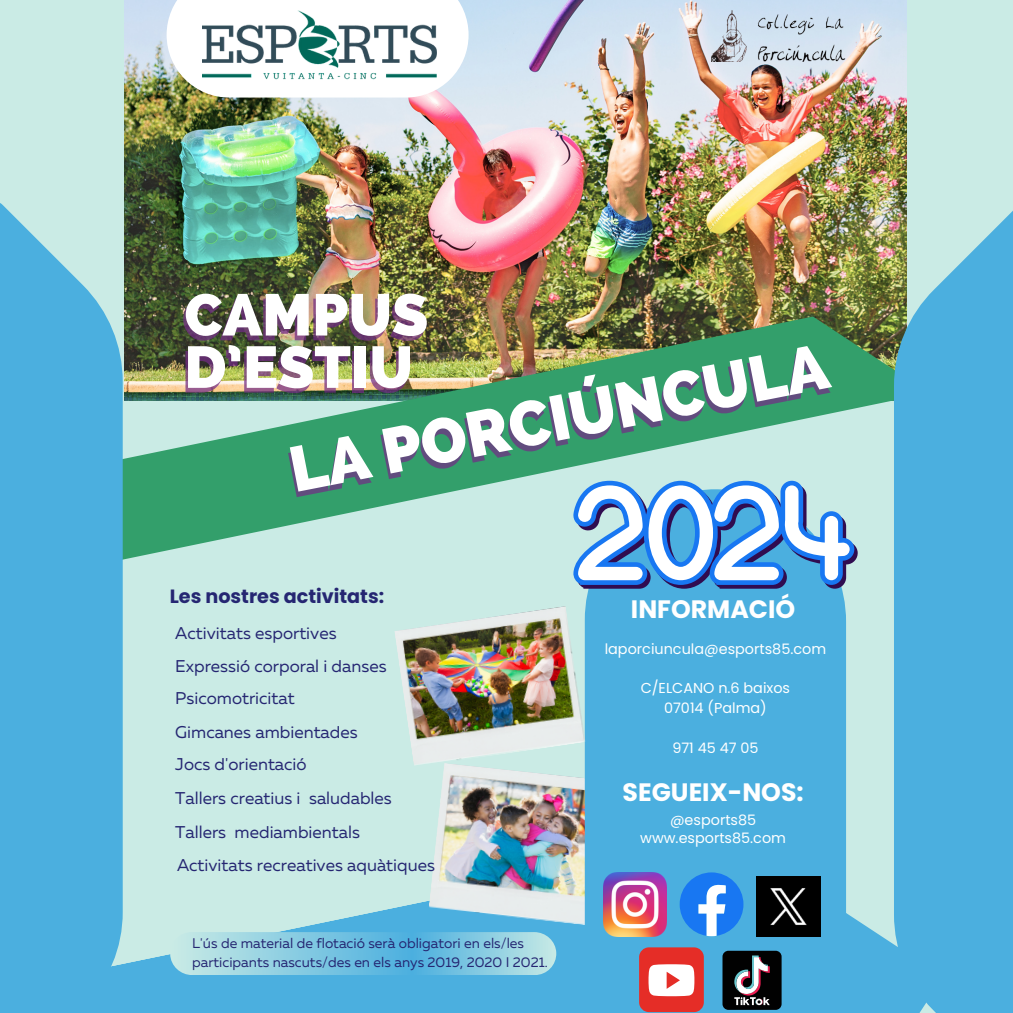
<style>
.page{position:relative;width:1013px;height:1013px;background:#fff}
.page>*{position:absolute;margin:0;border:0;box-sizing:border-box;transform-origin:0 0}
.t1{font:800 63.38px "Raleway";color:#fff}
.t2{font:800 58.62px "Raleway";color:#fff}
.t3{font:700 25.12px "Poppins";color:#fff}
.t4{font:700 19.12px "Poppins";color:#252672}
.t5{font:17px "Muller";color:#252672}
.t6{font:14.38px "Poppins";color:#fff}
.t7{font:13.88px/18.6px "Muller";color:#252672}
</style>
<div class="page">
<div style="left:0;top:0;width:1012px;height:1012px;background:#caebe5"></div>
<img style="left:125px;top:0;width:781px;height:300px">
<img style="left:123px;top:300px;width:771px;height:260px">
<svg style="left:167px;top:0;width:301px;height:98px;background:#f1f3f0"></svg>
<svg style="left:123px;top:901px;width:771px;height:111px;fill:#4bafdf"></svg>
<img style="left:428px;top:767px;width:157px;height:160px">
<div style="left:585px;top:588px;width:261px;height:424px;background:#4bafdf"></div>
<img style="left:394px;top:606px;width:191px;height:161px">
<img style="left:203px;top:0;width:233px;height:82px">
<img style="left:603px;top:872px;width:64px;height:64px">
<svg style="left:679px;top:872px;width:64px;height:64px;background:#4b9bef"></svg>
<div style="left:722px;top:950px;width:59px;height:59px;background:#010101;border-radius:6px"></div>
<svg style="left:734px;top:955px;width:35px;height:50px"></svg>
<div style="left:639px;top:947px;width:64px;height:65px;background:#e52d27;border-radius:10px"></div>
<svg style="left:648px;top:964px;width:46px;height:32px"></svg>
<svg style="left:170px;top:932px;width:386px;height:42px;background:#88cbe1"></svg>
<svg style="left:572px;top:481px;width:285px;height:107px"></svg>
<img style="left:711px;top:10px;width:134px;height:51px">
<img style="left:756px;top:876px;width:64px;height:60px">
<svg style="left:0;top:203px;width:123px;height:809px;background:#55b3df"></svg>
<svg style="left:894px;top:204px;width:118px;height:808px;background:#54b2dc"></svg>
<p class="t2" style="left:184px;top:280px;width:245px">CAMPUS</p>
<p class="t2" style="left:184px;top:333px;width:230px">D’ESTIU</p>
<p class="t1" style="left:283px;top:433px;width:549px;rotate:-11deg">LA PORCIÚNCULA</p>
<h3 class="t4" style="left:170px;top:583px;width:216px">Les nostres activitats:</h3>
<p class="t5" style="left:175px;top:626px;width:163px">Activitats esportives</p>
<p class="t5" style="left:175px;top:659px;width:213px">Expressió corporal i danses</p>
<p class="t5" style="left:175px;top:691px;width:121px">Psicomotricitat</p>
<p class="t5" style="left:175px;top:724px;width:184px">Gimcanes ambientades</p>
<p class="t5" style="left:175px;top:757px;width:133px">Jocs d'orientació</p>
<h4 class="t5" style="left:175px;top:791px;width:218px">Tallers creatius i saludables</h4>
<p class="t5" style="left:175px;top:824px;width:186px">Tallers mediambientals</p>
<h4 class="t5" style="left:177px;top:858px;width:259px">Activitats recreatives aquàtiques</h4>
<p class="t7" style="left:192px;top:935px;width:357px">L'ús de material de flotació serà obligatori en els/les participants nascuts/des en els anys 2019, 2020 I 2021.</p>
<p class="t3" style="left:631px;top:591px;width:166px">INFORMACIÓ</p>
<h1 class="t6" style="left:604px;top:638px;width:223px">laporciuncula@esports85.com</h1>
<p class="t6" style="left:640px;top:678px;width:151px">C/ELCANO n.6 baixos</p>
<p class="t6" style="left:664px;top:698px;width:104px">07014 (Palma)</p>
<h2 class="t6" style="left:672px;top:737px;width:88px">971 45 47 05</h2>
<p class="t3" style="left:622px;top:774px;width:183px">SEGUEIX-NOS:</p>
<h2 class="t6" style="left:670px;top:810px;width:88px">@esports85</h2>
<p class="t6" style="left:640px;top:827px;width:147px">www.esports85.com</p>
</div>
